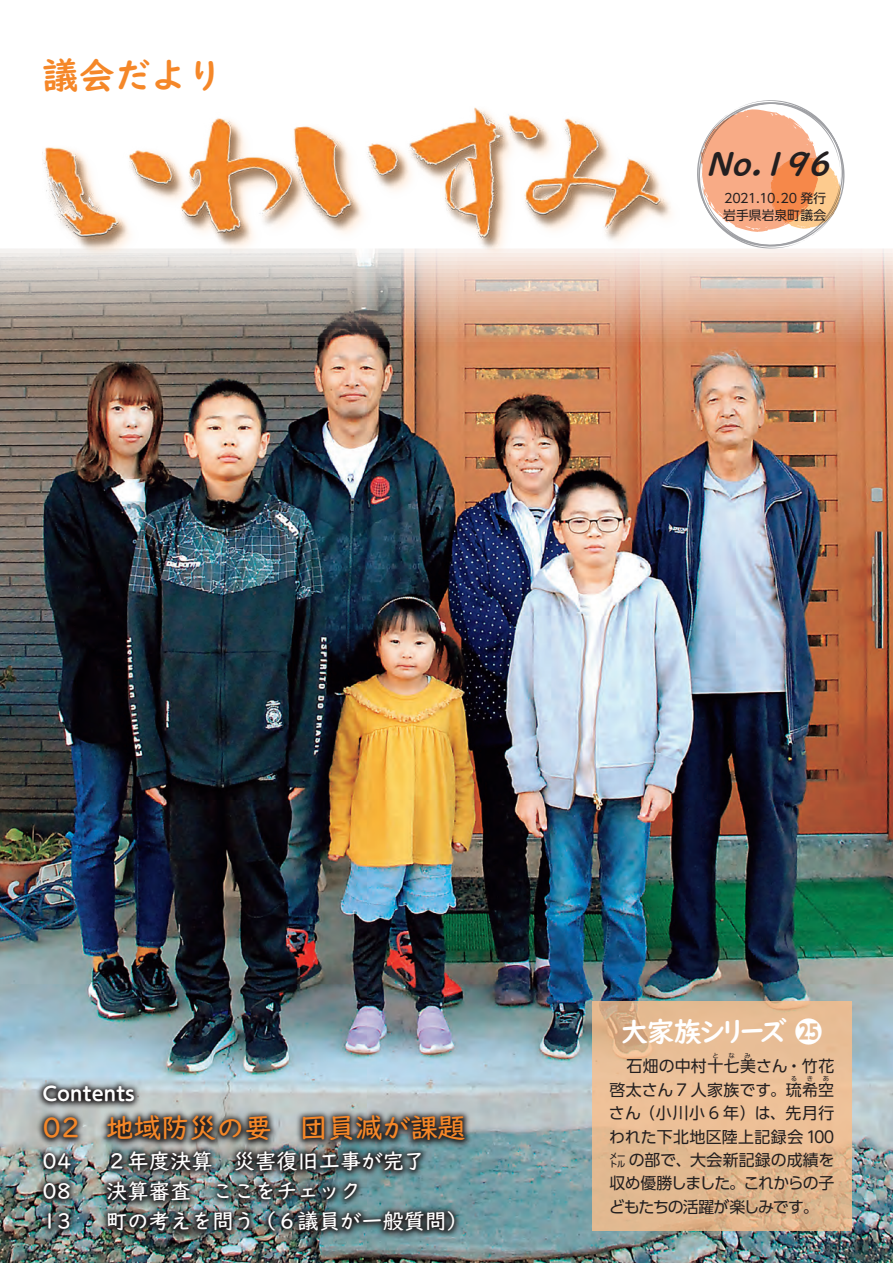
<style>
.page{position:relative;width:893px;height:1263px;background:#fff}
.page>*{position:absolute;margin:0;border:0;box-sizing:border-box;transform-origin:0 0}
.t1{font:700 36.15px "UD Digi Kyokasho Std N";color:#f58728}
.t2{font:italic 700 31.95px "UD Digi Kyokasho Std N";color:#231f20}
.t3{font:500 27.6px "UD Digi Kyokasho Std N";color:#f58728}
.t4{font:700 27.6px "UD Digi Kyokasho Std N";letter-spacing:-.19em;color:#fff}
.t5{font:500 21.3px "UD Digi Kyokasho Std N";color:#fff}
.t6{font:700 19.2px "UD Shin M Go Pr 6 N De";color:#fff}
.t7{font:15.9px/23.4px "UD Shin Go Pr 6 N";letter-spacing:-.01em;color:#231f20;text-align:justify}
.t8{font:15.9px "UD Shin Go Pr 6 N";letter-spacing:.025em;color:#231f20}
.t9{font:15.9px "UD Shin Go Pr 6 N";letter-spacing:.015em;color:#231f20}
.t10{font:12.75px/17px "UD Shin Go Pr 6 N";color:#231f20}
.t11{font:6.45px "UD Shin Go Pr 6 N";color:#231f20}
.s1{font-family:"UD Shin Go Pr 6 N"}
</style>
<div class="page">
<img style="left:2px;top:249px;width:889px;height:1012px">
<svg style="left:592px;top:1001px;width:259px;height:230px;background:#e5ba92"></svg>
<img style="left:36px;top:1078px;width:437px;height:160px">
<svg style="left:41px;top:152px;width:639px;height:108px;fill:#f6ede8"></svg>
<img style="left:43px;top:107px;width:627px;height:142px">
<svg style="left:696px;top:100px;width:149px;height:153px"></svg>
<svg style="left:892px;top:249px;width:1px;height:1014px"></svg>
<div style="left:850px;top:453px;width:20px;height:19px;background:#cd7f50;border-radius:50%"></div>
<div style="left:850px;top:453px;width:20px;height:19px;border:1px solid #231f20;border-radius:50%"></div>
<div style="left:850px;top:793px;width:20px;height:19px;background:#a84c31;border-radius:50%"></div>
<div style="left:850px;top:793px;width:20px;height:19px;border:1px solid #231f20;border-radius:50%"></div>
<h1 class="t1" style="left:43px;top:48px;width:182px">議会だより</h1>
<h2 class="t2" style="left:750px;top:139px;width:94px">.196</h2>
<h2 class="t2" style="left:706px;top:139px;width:59px">No</h2>
<p class="t10" style="left:723px;top:189px;width:105px">2021.10.20 発行岩手県岩泉町議会</p>
<p class="t6" style="left:43px;top:1077px;width:94px">CONTENTS</p>
<h3 class="t3" style="left:106px;top:1107px;width:361px">地域防災の要　団員減が課題</h3>
<h3 class="t3" style="left:43px;top:1107px;width:39px">02</h3>
<h3 class="t5" style="left:43px;top:1144px;width:30px">04</h3>
<h3 class="t5" style="left:106px;top:1144px;width:320px">２年度決算　災害復旧工事が完了</h3>
<h3 class="t5" style="left:43px;top:1174px;width:30px">08</h3>
<h3 class="t5" style="left:106px;top:1174px;width:257px">決算審査　ここをチェック</h3>
<h3 class="t5" style="left:43px;top:1204px;width:30px">13</h3>
<h3 class="t5" style="left:106px;top:1204px;width:363px">町の考えを問う（６議員が一般質問(</h3>
<h3 class="t4" style="left:620px;top:1011px;width:203px">大家族シリーズ <span class="s1">25</span></h3>
<p class="t11" style="left:712px;top:1050px;width:8px">と</p>
<p class="t11" style="left:728px;top:1050px;width:8px">な</p>
<p class="t11" style="left:745px;top:1050px;width:8px">み</p>
<p class="t9" style="left:609px;top:1077px;width:226px">啓太さん 7 人家族です。琉希空</p>
<p class="t8" style="left:610px;top:1053px;width:226px">　石畑の中村十七美さん・竹花</p>
<p class="t11" style="left:791px;top:1073px;width:8px">る</p>
<p class="t11" style="left:807px;top:1073px;width:8px">き</p>
<p class="t11" style="left:823px;top:1073px;width:8px">あ</p>
<p class="t7" style="left:609px;top:1101px;width:227px">さん（小川小 6 年）は、先月行われた下北地区陸上記録会 100㍍の部で、大会新記録の成績を収め優勝しました。これからの子どもたちの活躍が楽しみです。</p>
</div>
